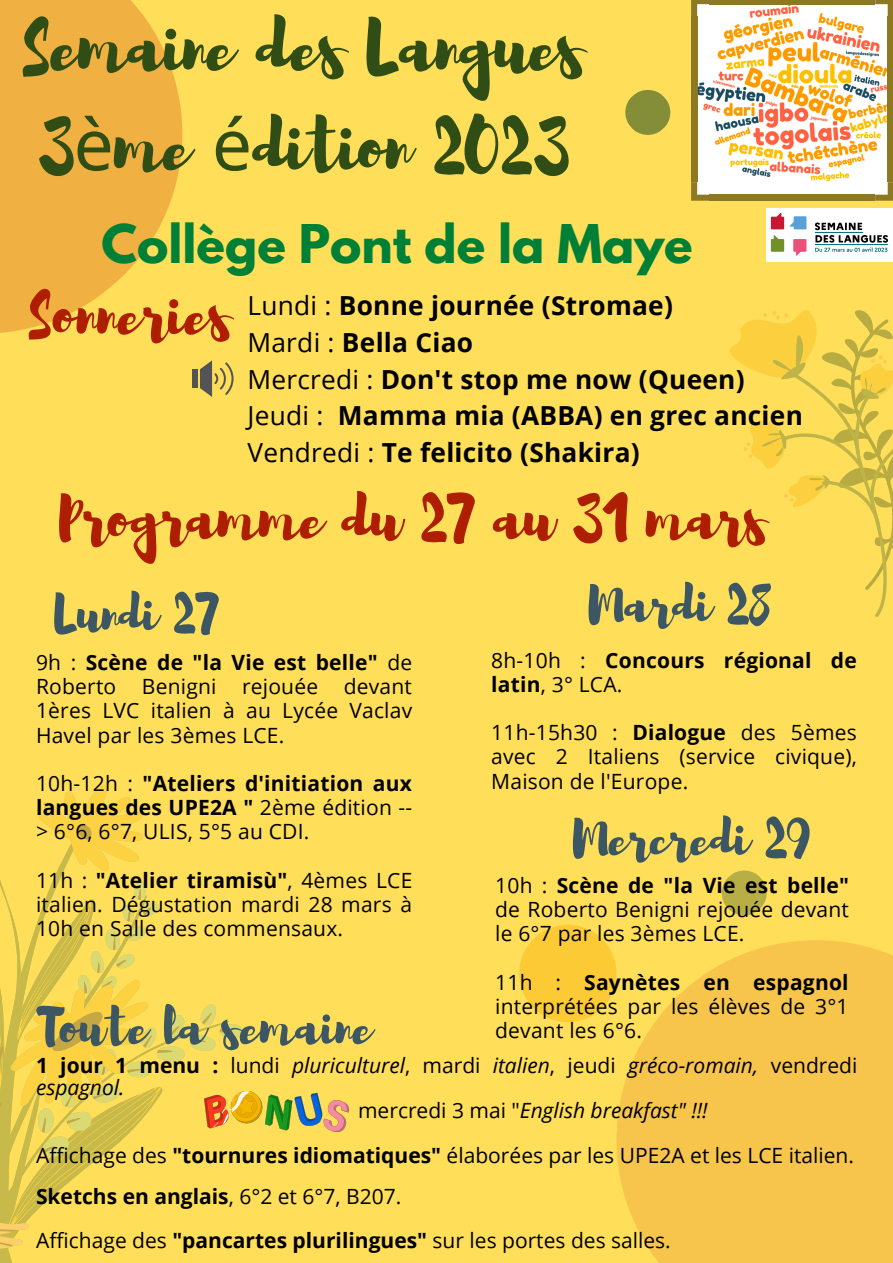
<style>
.page{position:relative;width:893px;height:1263px;background:#ffde59}
.page>*{position:absolute;margin:0;border:0;box-sizing:border-box;transform-origin:0 0}
.t1{font:71.25px/99.4px "Brusher";color:#2f4d14}
.t2{font:60px "Brusher";color:#ad1f00}
.t3{font:50.25px "Brusher";color:#3c5763}
.t4{font:700 47.25px "League Spartan";color:#008037}
.t5{font:700 26.25px/36.6px "Open Sans";letter-spacing:.01em;color:#000}
.t6{font:21px/24.2px "Open Sans";letter-spacing:.01em;color:#000;text-align:justify}
.t7{font:italic 21px "Open Sans";color:#000}
.t8{font:700 21px/24.2px "Open Sans";letter-spacing:.01em;color:#000}
.s1{font-family:"Noto Sans"}
.s2{font-weight:400}
.s3{font-weight:700}
.s4{font-weight:700;font-style:normal}
.s5{font-style:normal}
</style>
<div class="page">
<svg style="left:616px;top:940px;width:277px;height:323px;background:#f7c84d"></svg>
<div style="left:519px;top:925px;width:97px;height:97px;background:#fbca35;border-radius:50%"></div>
<svg style="left:0;top:0;width:183px;height:333px;fill:#f1b142"></svg>
<svg style="left:730px;top:310px;width:163px;height:307px"></svg>
<svg style="left:721px;top:870px;width:46px;height:46px"></svg>
<svg style="left:625px;top:89px;width:46px;height:46px"></svg>
<svg style="left:43px;top:785px;width:190px;height:254px"></svg>
<svg style="left:0;top:808px;width:229px;height:455px"></svg>
<svg style="left:0;top:808px;width:30px;height:443px"></svg>
<div style="left:192px;top:369px;width:6px;height:19px;background:#545454"></div>
<svg style="left:200px;top:360px;width:33px;height:37px"></svg>
<img style="left:697px;top:4px;width:190px;height:191px">
<div style="left:887px;top:17px;width:6px;height:165px;background:#8e7923"></div>
<div style="left:691px;top:17px;width:6px;height:165px;background:#8e7923"></div>
<hr style="left:709px;top:0;width:166px;height:4px;background:#8e7923">
<div style="left:709px;top:195px;width:166px;height:6px;background:#8e7923"></div>
<svg style="left:875px;top:0;width:18px;height:17px"></svg>
<svg style="left:691px;top:0;width:18px;height:17px"></svg>
<svg style="left:875px;top:182px;width:18px;height:19px"></svg>
<svg style="left:691px;top:182px;width:18px;height:19px"></svg>
<img style="left:766px;top:208px;width:127px;height:54px">
<img style="left:204px;top:1092px;width:144px;height:40px">
<h1 class="t1" style="left:23px;top:-7px;width:561px">Semaine des Langues<br>3<span class="s1">è</span>me <span class="s1">é</span>dition 2023</h1>
<h3 class="t4" style="left:102px;top:220px;width:593px">Collège Pont de la Maye</h3>
<h2 class="t2" style="left:29px;top:275px;width:203px">Sonneries</h2>
<p class="t5" style="left:247px;top:287px;width:557px"><span class="s2">Lundi :</span> Bonne journée (Stromae)<br><span class="s2">Mardi :</span> Bella Ciao<br><span class="s2">Mercredi :</span> Don't stop me now (Queen)<br><span class="s2">Jeudi :</span> Mamma mia (ABBA) en grec ancien<br><span class="s2">Vendredi :</span> Te felicito (Shakira)</p>
<h2 class="t2" style="left:59px;top:479px;width:708px">Programme du 27 au 31 mars</h2>
<h3 class="t3" style="left:54px;top:580px;width:167px">Lundi 27</h3>
<h3 class="t3" style="left:588px;top:571px;width:184px">Mardi 28</h3>
<p class="t6" style="left:36px;top:650px;width:378px">9h : <span class="s3">Scène de "la Vie est belle"</span> de Roberto Benigni rejouée devant 1ères LVC italien à au Lycée Vaclav Havel par les 3èmes LCE.</p>
<p class="t6" style="left:36px;top:771px;width:378px">10h-12h : <span class="s3">"Ateliers d'initiation aux langues des UPE2A "</span> 2ème édition -- &gt; 6°6, 6°7, ULIS, 5°5 au CDI.</p>
<p class="t6" style="left:36px;top:867px;width:378px">11h : <span class="s3">"Atelier tiramisù"</span>, 4èmes LCE italien. Dégustation mardi 28 mars à 10h en Salle des commensaux.</p>
<h3 class="t3" style="left:36px;top:994px;width:337px">Toute la semaine</h3>
<p class="t8" style="left:491px;top:647px;width:367px"><span class="s2">8h-10h :</span> Concours régional de latin<span class="s2">, 3° LCA.</span></p>
<p class="t6" style="left:491px;top:720px;width:367px">11h-15h30 : <span class="s3">Dialogue</span> des 5èmes avec 2 Italiens (service civique), Maison de l'Europe.</p>
<h3 class="t3" style="left:572px;top:805px;width:238px">Mercredi 29</h3>
<p class="t6" style="left:495px;top:872px;width:355px">10h : <span class="s3">Scène de "la Vie est belle" </span>de Roberto Benigni rejouée devant le 6°7 par les 3èmes LCE.</p>
<p class="t6" style="left:495px;top:969px;width:355px">11h : <span class="s3">Saynètes en espagnol </span>interprétées par les élèves de 3°1</p>
<p class="t6" style="left:495px;top:1018px;width:148px">devant les 6°6.</p>
<p class="t7" style="left:36px;top:1050px;width:823px"><span class="s4">1 jour 1 menu :</span> <span class="s5">lundi</span> pluriculturel<span class="s5">, mardi</span> italien<span class="s5">, jeudi</span> gréco-romain, <span class="s5">vendredi</span></p>
<p class="t7" style="left:36px;top:1073px;width:90px">espagnol.</p>
<p class="t7" style="left:358px;top:1095px;width:351px"><span class="s5">mercredi 3 mai "</span>English breakfast" !!!</p>
<p class="t6" style="left:36px;top:1134px;width:819px;line-height:41.1px">Affichage des <span class="s3">"tournures idiomatiques"</span> élaborées par les UPE2A et les LCE italien.<br><span class="s3">Sketchs en anglais</span>, 6°2 et 6°7, B207.</p>
<p class="t6" style="left:36px;top:1227px;width:636px">Affichage des <span class="s3">"pancartes plurilingues"</span> sur les portes des salles.</p>
</div>
